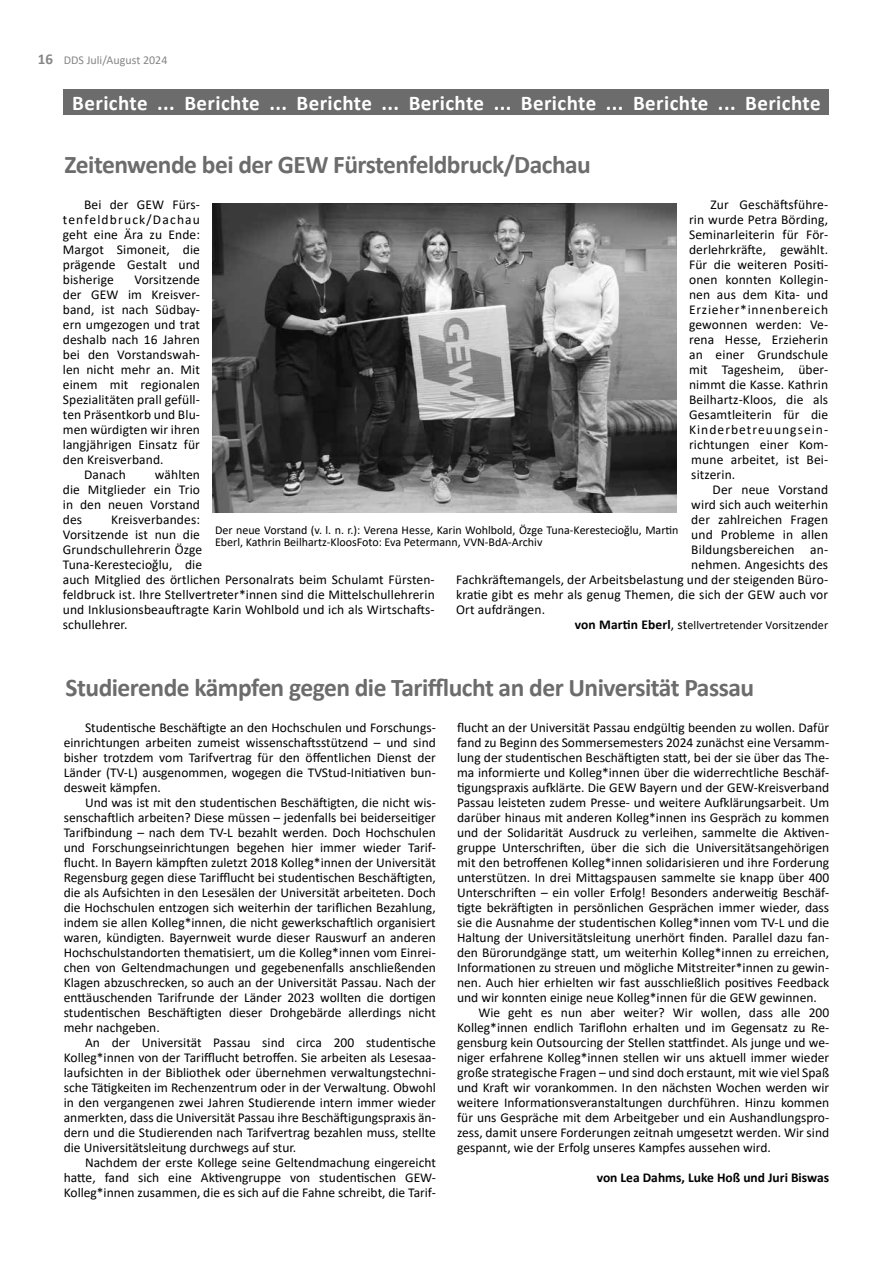
<style>
.page{position:relative;width:893px;height:1263px;background:#fff}
.page>*{position:absolute;margin:0;border:0;box-sizing:border-box;transform-origin:0 0}
.t1{font:700 25.5px "Calibri";letter-spacing:-.02em;color:#6c6c6c}
.t2{font:700 21px "Calibri";letter-spacing:.02em;color:#fff}
.t3{font:13.5px/15px "Calibri";color:#000;text-align:justify}
.t4{font:700 13.5px "Calibri";color:#000}
.t5{font:12px/12px "Calibri";color:#000}
.t6{font:12px "Calibri";color:#868686}
.s1{font-weight:700;font-size:15px}
.s2{font-weight:700;font-size:13.5px}
.s3{font-size:13.5px}
</style>
<div class="page">
<div style="left:64px;top:89px;width:765px;height:26px;background:#6c6c6c"></div>
<img style="left:213px;top:203px;width:463px;height:309px">
<p class="t6" style="left:38px;top:51px;width:131px"><span class="s1">16</span> DDS Juli/August 2024</p>
<h2 class="t2" style="left:72px;top:88px;width:750px">Berichte ... Berichte ... Berichte ... Berichte ... Berichte ... Berichte ... Berichte</h2>
<h1 class="t1" style="left:65px;top:147px;width:528px">Zeitenwende bei der GEW Fürstenfeldbruck/Dachau</h1>
<p class="t3" style="left:689px;top:197px;width:141px;text-indent:21px">Zur Geschäftsführe&shy;rin wurde Petra Börding, Seminarleiterin für För&shy;derlehrkräfte, gewählt.<br>Für die weiteren Positi&shy;onen konnten Kollegin&shy;nen aus dem Kita- und Erzieher*innenbereich gewonnen werden: Ve&shy;rena Hesse, Erzieherin an einer Grundschule mit Tagesheim, über&shy;nimmt die Kasse. Kathrin Beilhartz-Kloos, die als Gesamtleiterin für die Kinderbetreuungsein&shy;richtungen einer Kom&shy;mune arbeitet, ist Bei&shy;sitzerin.</p>
<p class="t3" style="left:713px;top:482px;width:117px">Der neue Vorstand</p>
<p class="t3" style="left:691px;top:497px;width:138px">wird sich auch weiterhin</p>
<p class="t3" style="left:691px;top:512px;width:138px">der zahlreichen Fragen</p>
<p class="t3" style="left:691px;top:527px;width:138px">und Probleme in allen</p>
<p class="t3" style="left:691px;top:542px;width:138px">Bildungsbereichen an-</p>
<p class="t3" style="left:691px;top:557px;width:138px">nehmen. Angesichts des</p>
<p class="t3" style="left:456px;top:572px;width:373px">Fachkräftemangels, der Arbeitsbelastung und der steigenden Büro-</p>
<p class="t3" style="left:456px;top:587px;width:374px">kratie gibt es mehr als genug Themen, die sich der GEW auch vor</p>
<p class="t3" style="left:456px;top:602px;width:90px">Ort aufdrängen.</p>
<p class="t5" style="left:575px;top:619px;width:255px"><span class="s2">von Martin Eberl</span><span class="s3">, st</span>ellvertretender Vorsitzender</p>
<p class="t3" style="left:63px;top:197px;width:139px;text-indent:21px">Bei der GEW Fürs&shy;tenfeldbruck/Dachau geht eine Ära zu Ende:<br>Margot Simoneit, die prägende Gestalt und bisherige</p>
<p class="t3" style="left:134px;top:272px;width:67px">Vorsitzende</p>
<p class="t3" style="left:63px;top:287px;width:139px">der GEW im Kreisver-</p>
<p class="t3" style="left:63px;top:302px;width:139px">band, ist nach Südbay-</p>
<p class="t3" style="left:63px;top:317px;width:139px">ern umgezogen und trat</p>
<p class="t3" style="left:63px;top:332px;width:139px">deshalb nach 16 Jahren</p>
<p class="t3" style="left:63px;top:347px;width:139px">bei den Vorstandswah-</p>
<p class="t3" style="left:63px;top:362px;width:139px">len nicht mehr an. Mit</p>
<p class="t3" style="left:63px;top:377px;width:139px">einem mit regionalen</p>
<p class="t3" style="left:63px;top:392px;width:139px">Spezialitäten prall gefüll-</p>
<p class="t3" style="left:63px;top:407px;width:139px">ten Präsentkorb und Blu-</p>
<p class="t3" style="left:63px;top:422px;width:139px">men würdigten wir ihren</p>
<p class="t3" style="left:63px;top:437px;width:139px">langjährigen Einsatz für</p>
<p class="t3" style="left:63px;top:452px;width:102px">den Kreisverband.</p>
<p class="t3" style="left:84px;top:467px;width:43px">Danach</p>
<p class="t3" style="left:63px;top:467px;width:139px;text-indent:92px">wählten die Mitglieder ein Trio in den neuen Vorstand des</p>
<p class="t3" style="left:63px;top:511px;width:373px;text-align:left;text-indent:48px">Kreisverbandes:<br>Vorsitzende ist nun die<br>Grundschullehrerin Özge<br>Tuna-Kerestecioğlu, die<br>auch Mitglied des örtlichen Personalrats beim Schulamt Fürsten&shy;feldbruck ist. Ihre Stellvertreter*innen sind die Mittelschullehrerin und Inklusionsbeauftragte Karin Wohlbold und ich als Wirtschafts&shy;schullehrer.</p>
<p class="t5" style="left:215px;top:524px;width:465px">Der neue Vorstand (v. l. n. r.): Verena Hesse, Karin Wohlbold, Özge Tuna-Kerestecioğlu, Martin<br>Eberl, Kathrin Beilhartz-KloosFoto: Eva Petermann, VVN-BdA-Archiv</p>
<h1 class="t1" style="left:66px;top:670px;width:690px">Studierende kämpfen gegen die Tarifflucht an der Universität Passau</h1>
<p class="t3" style="left:457px;top:719px;width:374px">flucht an der Universität Passau endgültig beenden zu wollen. Dafür</p>
<p class="t3" style="left:457px;top:734px;width:374px">fand zu Beginn des Sommersemesters 2024 zunächst eine Versamm-</p>
<p class="t3" style="left:457px;top:749px;width:374px">lung der studentischen Beschäftigten statt, bei der sie über das The-</p>
<p class="t3" style="left:457px;top:764px;width:374px">ma informierte und Kolleg*innen über die widerrechtliche Beschäf-</p>
<p class="t3" style="left:457px;top:779px;width:374px">tigungspraxis aufklärte. Die GEW Bayern und der GEW-Kreisverband</p>
<p class="t3" style="left:457px;top:794px;width:374px">Passau leisteten zudem Presse- und weitere Aufklärungsarbeit. Um</p>
<p class="t3" style="left:457px;top:809px;width:374px">darüber hinaus mit anderen Kolleg*innen ins Gespräch zu kommen</p>
<p class="t3" style="left:457px;top:824px;width:374px">und der Solidarität Ausdruck zu verleihen, sammelte die Aktiven-</p>
<p class="t3" style="left:457px;top:839px;width:374px">gruppe Unterschriften, über die sich die Universitätsangehörigen</p>
<p class="t3" style="left:457px;top:854px;width:374px">mit den betroffenen Kolleg*innen solidarisieren und ihre Forderung</p>
<p class="t3" style="left:457px;top:869px;width:374px">unterstützen. In drei Mittagspausen sammelte sie knapp über 400</p>
<p class="t3" style="left:457px;top:884px;width:374px">Unterschriften – ein voller Erfolg! Besonders anderweitig Beschäf-</p>
<p class="t3" style="left:457px;top:899px;width:374px">tigte bekräftigten in persönlichen Gesprächen immer wieder, dass</p>
<p class="t3" style="left:457px;top:914px;width:374px">sie die Ausnahme der studentischen Kolleg*innen vom TV-L und die</p>
<p class="t3" style="left:457px;top:929px;width:374px">Haltung der Universitätsleitung unerhört finden. Parallel dazu fan-</p>
<p class="t3" style="left:457px;top:944px;width:374px">den Bürorundgänge statt, um weiterhin Kolleg*innen zu erreichen,</p>
<p class="t3" style="left:457px;top:959px;width:374px">Informationen zu streuen und mögliche Mitstreiter*innen zu gewin-</p>
<p class="t3" style="left:457px;top:974px;width:374px">nen. Auch hier erhielten wir fast ausschließlich positives Feedback</p>
<p class="t3" style="left:457px;top:989px;width:361px">und wir konnten einige neue Kolleg*innen für die GEW gewinnen.</p>
<p class="t3" style="left:478px;top:1004px;width:352px">Wie geht es nun aber weiter? Wir wollen, dass alle 200</p>
<p class="t3" style="left:457px;top:1019px;width:374px">Kolleg*innen endlich Tariflohn erhalten und im Gegensatz zu Re-</p>
<p class="t3" style="left:457px;top:1034px;width:374px">gensburg kein Outsourcing der Stellen stattfindet. Als junge und we-</p>
<p class="t3" style="left:457px;top:1049px;width:374px">niger erfahrene Kolleg*innen stellen wir uns aktuell immer wieder</p>
<p class="t3" style="left:457px;top:1064px;width:374px">große strategische Fragen – und sind doch erstaunt, mit wie viel Spaß</p>
<p class="t3" style="left:457px;top:1079px;width:374px">und Kraft wir vorankommen. In den nächsten Wochen werden wir</p>
<p class="t3" style="left:457px;top:1094px;width:374px">weitere Informationsveranstaltungen durchführen. Hinzu kommen</p>
<p class="t3" style="left:457px;top:1109px;width:374px">für uns Gespräche mit dem Arbeitgeber und ein Aushandlungspro-</p>
<p class="t3" style="left:457px;top:1124px;width:374px">zess, damit unsere Forderungen zeitnah umgesetzt werden. Wir sind</p>
<p class="t3" style="left:457px;top:1139px;width:315px">gespannt, wie der Erfolg unseres Kampfes aussehen wird.</p>
<p class="t4" style="left:597px;top:1168px;width:234px">von Lea Dahms, Luke Hoß und Juri Biswas</p>
<p class="t3" style="left:64px;top:719px;width:374px;text-indent:21px">Studentische Beschäftigte an den Hochschulen und Forschungs&shy;einrichtungen arbeiten zumeist wissenschaftsstützend – und sind bisher trotzdem vom Tarifvertrag für den öffentlichen Dienst der Länder (TV-L) ausgenommen, wogegen die TVStud-Initiativen bun&shy;desweit kämpfen.</p>
<p class="t3" style="left:64px;top:794px;width:374px;text-indent:21px">Und was ist mit den studentischen Beschäftigten, die nicht wis&shy;senschaftlich arbeiten? Diese müssen – jedenfalls bei beiderseitiger Tarifbindung – nach dem TV-L bezahlt werden. Doch Hochschulen und Forschungseinrichtungen begehen hier immer wieder Tarif&shy;flucht. In Bayern kämpften zuletzt 2018 Kolleg*innen der Universität Regensburg gegen diese Tarifflucht bei studentischen Beschäftigten, die als Aufsichten in den Lesesälen der Universität arbeiteten. Doch die Hochschulen entzogen sich weiterhin der tariflichen Bezahlung, indem sie allen Kolleg*innen, die nicht gewerkschaftlich organisiert waren, kündigten. Bayernweit wurde dieser Rauswurf an anderen Hochschulstandorten thematisiert, um die Kolleg*innen vom Einrei&shy;chen von Geltendmachungen und gegebenenfalls anschließenden Klagen abzuschrecken, so auch an der Universität Passau. Nach der enttäuschenden Tarifrunde der Länder 2023 wollten die dortigen studentischen Beschäftigten dieser Drohgebärde allerdings nicht mehr nachgeben.</p>
<p class="t3" style="left:64px;top:1034px;width:374px;text-indent:21px">An der Universität Passau sind circa 200 studentische Kolleg*innen von der Tarifflucht betroffen. Sie arbeiten als Lesesaa&shy;laufsichten in der Bibliothek oder übernehmen verwaltungstechni&shy;sche Tätigkeiten im Rechenzentrum oder in der Verwaltung. Obwohl in den vergangenen zwei Jahren Studierende intern immer wieder anmerkten, dass die Universität Passau ihre Beschäftigungspraxis än&shy;dern und die Studierenden nach Tarifvertrag bezahlen muss, stellte die Universitätsleitung durchwegs auf stur.</p>
<p class="t3" style="left:64px;top:1154px;width:374px;text-indent:21px">Nachdem der erste Kollege seine Geltendmachung eingereicht hatte, fand sich eine Aktivengruppe von studentischen GEW-Kolleg*innen zusammen, die es sich auf die Fahne schreibt, die Tarif-</p>
</div>
